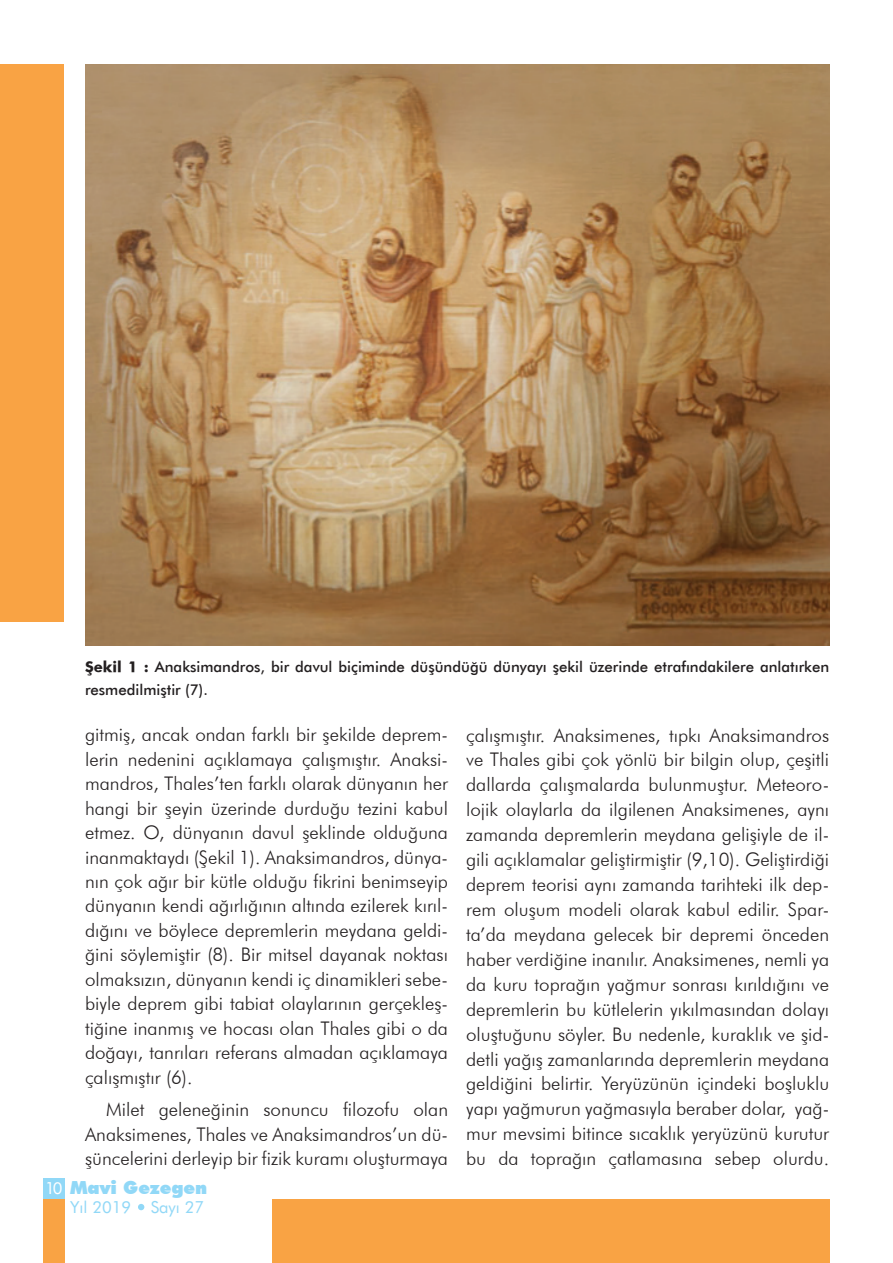
<style>
.page{position:relative;width:893px;height:1263px;background:#fff}
.page>*{position:absolute;margin:0;border:0;box-sizing:border-box;transform-origin:0 0}
.t1{font:300 18.75px/24.9px "Futura BT";color:#231f20;text-align:justify}
.t2{font:900 18px "Futura BT";color:#91d8f7}
.t3{font:16.5px "Futura BT";color:#91d8f7}
.t4{font:500 15px/22.5px "Futura BT";color:#231f20}
.s1{font-family:"Futura Md BT Bold";font-weight:400}
.s2{font-weight:400;font-size:16.5px;color:#fff}
</style>
<div class="page">
<div style="left:43px;top:1178px;width:21px;height:64px;background:#91d8f7"></div>
<div style="left:43px;top:1199px;width:21px;height:64px;background:#f9a344"></div>
<div style="left:272px;top:1199px;width:557px;height:64px;background:#f9a344"></div>
<svg style="left:138px;top:1204px;width:6px;height:6px"></svg>
<div style="left:0;top:65px;width:64px;height:557px;background:#f9a344"></div>
<img style="left:85px;top:65px;width:744px;height:580px">
<p class="t4" style="left:85px;top:655px;width:746px"><span class="s1">Şekil 1 :</span> Anaksimandros, bir davul biçiminde düşündüğü dünyayı şekil üzerinde etrafındakilere anlatırken resmedilmiştir (7).</p>
<p class="t1" style="left:85px;top:722px;width:365px;line-height:24.5px">gitmiş, ancak ondan farklı bir şekilde deprem&shy;lerin nedenini açıklamaya çalışmıştır. Anaksi&shy;mandros, Thales’ten farklı olarak dünyanın her hangi bir şeyin üzerinde durduğu tezini kabul etmez. O, dünyanın davul şeklinde olduğuna inanmaktaydı (Şekil 1). Anaksimandros, dünya&shy;nın çok ağır bir kütle olduğu fikrini benimseyip dünyanın kendi ağırlığının altında ezilerek kırıl&shy;dığını ve böylece depremlerin meydana geldi&shy;ğini söylemiştir (8). Bir mitsel dayanak noktası olmaksızın, dünyanın kendi iç dinamikleri sebe&shy;biyle deprem gibi tabiat olaylarının gerçekleş&shy;tiğine inanmış ve hocası olan Thales gibi o da doğayı, tanrıları referans almadan açıklamaya çalışmıştır (6).</p>
<p class="t1" style="left:85px;top:1097px;width:365px;line-height:24.5px;text-indent:21px">Milet geleneğinin sonuncu filozofu olan Anaksimenes, Thales ve Anaksimandros’un dü&shy;şüncelerini derleyip bir fizik kuramı oluşturmaya</p>
<p class="t2" style="left:45px;top:1177px;width:164px"><span class="s2">10</span> Mavi Gezegen</p>
<p class="t3" style="left:70px;top:1197px;width:136px">Yıl 2019 Sayı 27</p>
<p class="t1" style="left:466px;top:722px;width:365px">çalışmıştır. Anaksimenes, tıpkı Anaksimandros ve Thales gibi çok yönlü bir bilgin olup, çeşitli dallarda çalışmalarda bulunmuştur. Meteoro&shy;lojik olaylarla da ilgilenen Anaksimenes, aynı zamanda depremlerin meydana gelişiyle de il&shy;gili açıklamalar geliştirmiştir (9,10). Geliştirdiği deprem teorisi aynı zamanda tarihteki ilk dep&shy;rem oluşum modeli olarak kabul edilir. Spar&shy;ta’da meydana gelecek bir depremi önceden haber verdiğine inanılır. Anaksimenes, nemli ya da kuru toprağın yağmur sonrası kırıldığını ve depremlerin bu kütlelerin yıkılmasından dolayı oluştuğunu söyler. Bu nedenle, kuraklık ve şid&shy;detli yağış zamanlarında depremlerin meydana geldiğini belirtir. Yeryüzünün içindeki boşluklu yapı yağmurun yağmasıyla beraber dolar, yağ&shy;mur mevsimi bitince sıcaklık yeryüzünü kurutur bu da toprağın çatlamasına sebep olurdu.</p>
</div>
